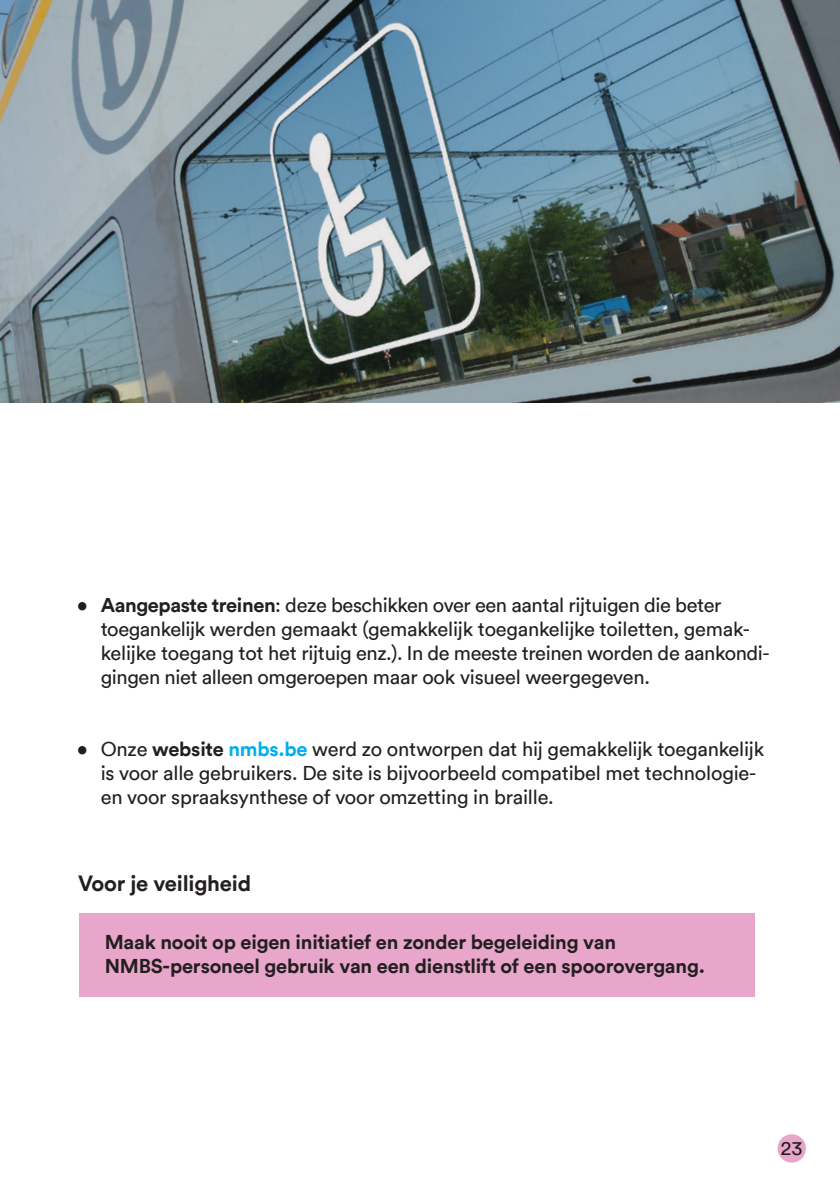
<style>
.page{position:relative;width:840px;height:1191px;background:#fff}
.page>*{position:absolute;margin:0;border:0;box-sizing:border-box;transform-origin:0 0}
.t1{font:700 22px "Circular";letter-spacing:-.01em;color:#231f20}
.t2{font:20px/24px "Circular";letter-spacing:-.01em;color:#231f20}
.t3{font:700 20px/24px "Circular";letter-spacing:-.01em;color:#231f20}
.s1{font-weight:700}
.s2{font-weight:700;color:#00aeef}
</style>
<div class="page">
<div style="left:79px;top:913px;width:675px;height:83px;background:#e8a6ca"></div>
<div style="left:777px;top:1134px;width:28px;height:28px;background:#e8a6ca;border-radius:50%"></div>
<img style="left:1px;top:0;width:838px;height:403px">
<img style="left:0;top:0;width:1px;height:403px">
<p class="t2" style="left:101px;top:592px;width:670px;text-indent:-24px">• <span class="s1">Aangepaste treinen</span>: deze beschikken over een aantal rijtuigen die beter toegankelijk werden gemaakt (gemakkelijk toegankelijke toiletten, gemak&shy;kelijke toegang tot het rijtuig enz.). In de meeste treinen worden de aankondi&shy;gingen niet alleen omgeroepen maar ook visueel weergegeven.</p>
<p class="t2" style="left:101px;top:736px;width:664px;text-indent:-24px">• Onze <span class="s1">website</span> <span class="s2">nmbs.be</span> werd zo ontworpen dat hij gemakkelijk toegankelijk is voor alle gebruikers. De site is bijvoorbeeld compatibel met technologie&shy;ën voor spraaksynthese of voor omzetting in braille.</p>
<p class="t1" style="left:78px;top:869px;width:175px">Voor je veiligheid</p>
<p class="t3" style="left:105px;top:929px;width:601px">Maak nooit op eigen initiatief en zonder begeleiding van<br>NMBS-personeel gebruik van een dienstlift of een spoorovergang.</p>
<p class="t2" style="left:780px;top:1136px;width:23px">23</p>
</div>
